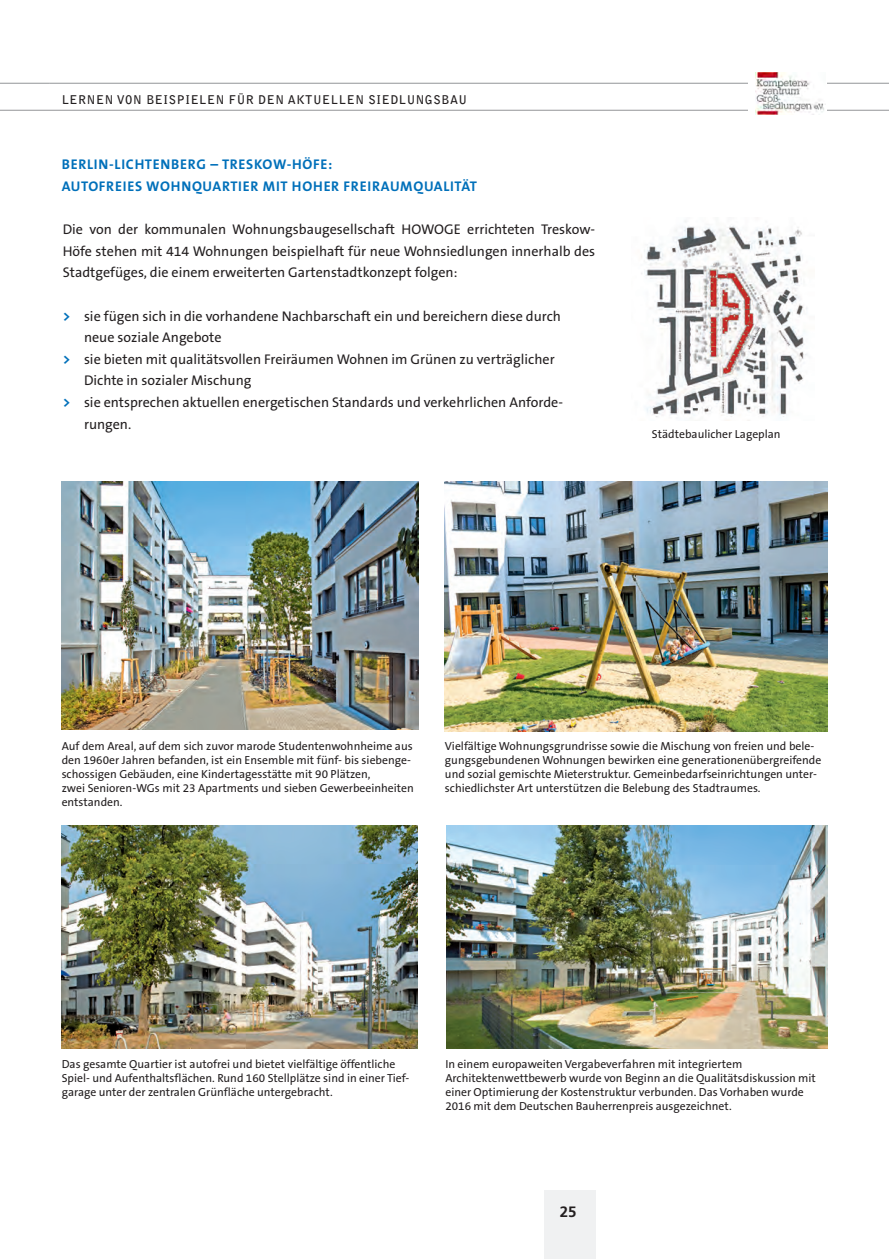
<style>
.page{position:relative;width:889px;height:1259px;background:#fff}
.page>*{position:absolute;margin:0;border:0;box-sizing:border-box;transform-origin:0 0}
.t1{font:700 15px "Frutiger";color:#231f20}
.t2{font:14.1px/21.6px "The Sans B5 Plain";color:#231f20;text-align:justify}
.t3{font:700 14.1px/21.6px "The Sans B7";letter-spacing:.05em;color:#0070ba}
.t4{font:700 12px "Bell Gothic Std";letter-spacing:.05em;color:#231f20}
.t5{font:11.7px/14.1px "The Sans B5 Plain";color:#231f20}
.s1{font-family:"The Sans B7";font-weight:700;color:#0070ba}
</style>
<div class="page">
<hr style="left:49px;top:83px;width:840px;height:1px;background:#939598">
<div style="left:544px;top:1190px;width:51px;height:69px;background:#f0f1f2"></div>
<hr style="left:0;top:110px;width:889px;height:1px;background:#939598">
<hr style="left:0;top:83px;width:49px;height:1px;background:#939598">
<div style="left:748px;top:68px;width:79px;height:51px;background:#fff"></div>
<img style="left:755px;top:72px;width:69px;height:43px">
<img style="left:641px;top:220px;width:166px;height:197px">
<img style="left:62px;top:481px;width:356px;height:249px">
<img style="left:445px;top:481px;width:382px;height:250px">
<img style="left:62px;top:825px;width:356px;height:223px">
<img style="left:446px;top:825px;width:381px;height:224px">
<p class="t4" style="left:62px;top:95px;width:407px">LERNEN VON BEISPIELEN FÜR DEN AKTUELLEN SIEDLUNGSBAU</p>
<p class="t3" style="left:62px;top:154px;width:417px">BERLIN-LICHTENBERG – TRESKOW-HÖFE:<br>AUTOFREIES WOHNQUARTIER MIT HOHER FREIRAUMQUALITÄT</p>
<p class="t2" style="left:63px;top:219px;width:534px">Die von der kommunalen Wohnungsbaugesellschaft HOWOGE errichteten Treskow-Höfe stehen mit 414 Wohnungen beispielhaft für neue Wohnsiedlungen innerhalb des Stadtgefüges, die einem erweiterten Gartenstadtkonzept folgen:</p>
<p class="t2" style="left:63px;top:305px;width:500px"><span class="s1">&gt;</span> sie fügen sich in die vorhandene Nachbarschaft ein und bereichern diese durch</p>
<p class="t2" style="left:84px;top:327px;width:139px">neue soziale Angebote</p>
<p class="t2" style="left:63px;top:349px;width:493px"><span class="s1">&gt;</span> sie bieten mit qualitätsvollen Freiräumen Wohnen im Grünen zu verträglicher</p>
<p class="t2" style="left:84px;top:370px;width:169px">Dichte in sozialer Mischung</p>
<p class="t2" style="left:63px;top:392px;width:502px"><span class="s1">&gt;</span> sie entsprechen aktuellen energetischen Standards und verkehrlichen Anforde-</p>
<p class="t2" style="left:84px;top:413px;width:49px">rungen.</p>
<p class="t5" style="left:652px;top:427px;width:130px">Städtebaulicher Lageplan</p>
<p class="t5" style="left:62px;top:739px;width:354px">Auf dem Areal, auf dem sich zuvor marode Studentenwohnheime aus den 1960er Jahren befanden, ist ein Ensemble mit fünf- bis siebenge&shy;schossigen Gebäuden, eine Kindertagesstätte mit 90 Plätzen,<br>zwei Senioren-WGs mit 23 Apartments und sieben Gewerbeeinheiten entstanden.</p>
<p class="t5" style="left:445px;top:739px;width:378px">Vielfältige Wohnungsgrundrisse sowie die Mischung von freien und bele&shy;gungsgebundenen Wohnungen bewirken eine generationenübergreifende und sozial gemischte Mieterstruktur. Gemeinbedarfseinrichtungen unter&shy;schiedlichster Art unterstützen die Belebung des Stadtraumes.</p>
<p class="t5" style="left:62px;top:1057px;width:349px">Das gesamte Quartier ist autofrei und bietet vielfältige öffentliche<br>Spiel- und Aufenthaltsflächen. Rund 160 Stellplätze sind in einer Tief&shy;garage unter der zentralen Grünfläche untergebracht.</p>
<p class="t5" style="left:445px;top:1057px;width:372px">In einem europaweiten Vergabeverfahren mit integriertem Architektenwettbewerb wurde von Beginn an die Qualitätsdiskussion mit einer Optimierung der Kostenstruktur verbunden. Das Vorhaben wurde 2016 mit dem Deutschen Bauherrenpreis ausgezeichnet.</p>
<p class="t1" style="left:560px;top:1206px;width:18px">25</p>
</div>
